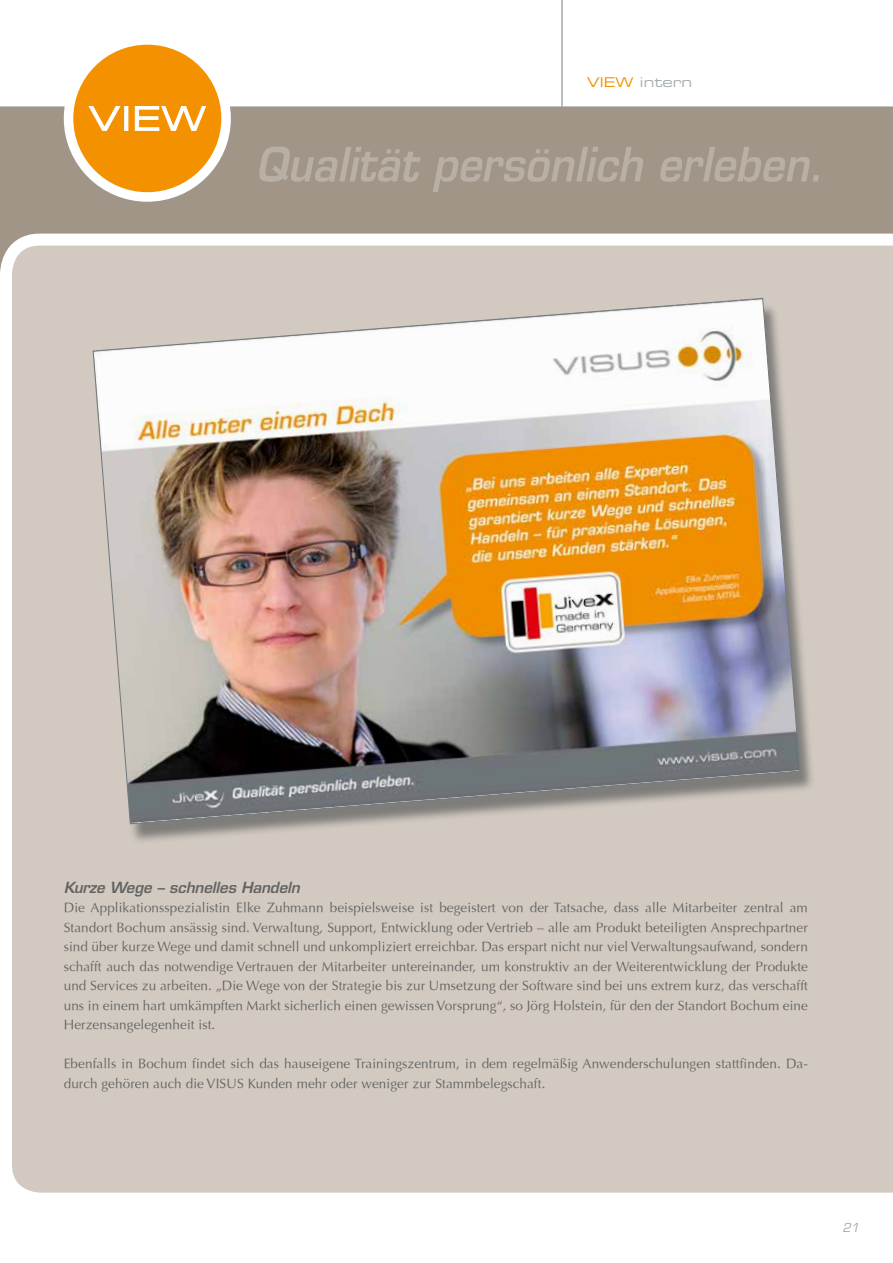
<style>
.page{position:relative;width:893px;height:1263px;background:#fff}
.page>*{position:absolute;margin:0;border:0;box-sizing:border-box;transform-origin:0 0}
.t1{font:italic 600 15px "Eurostile";letter-spacing:-.005em;color:#636362}
.t2{font:13.5px/19.5px "Optima";letter-spacing:.005em;color:#636362;text-align:justify}
.t3{font:13.5px "Eurostile Extended Two";color:#a4aaae}
.t4{font:italic 12px "Eurostile";color:#a4aaae}
.s1{color:#f39100}
</style>
<div class="page">
<hr style="left:0;top:106px;width:893px;height:2px;background:#a4aaae">
<hr style="left:561px;top:0;width:2px;height:107px;background:#a4aaae">
<div style="left:0;top:108px;width:893px;height:244px;background:#a19588"></div>
<div style="left:0;top:234px;width:893px;height:959px;background:#d2cac1"></div>
<div style="left:92px;top:303px;width:723px;height:542px;background:#636362;opacity:.75"></div>
<img style="left:92px;top:297px;width:709px;height:528px">
<svg style="left:259px;top:147px;width:560px;height:45px"></svg>
<div style="left:69px;top:40px;width:157px;height:157px;background:#f39100;border-radius:50%"></div>
<div style="left:64px;top:35px;width:167px;height:167px;border:10px solid #fff;border-radius:50%"></div>
<svg style="left:89px;top:106px;width:117px;height:25px"></svg>
<p class="t3" style="left:587px;top:73px;width:107px"><span class="s1">VIEW</span> intern</p>
<p class="t1" style="left:64px;top:878px;width:238px">Kurze Wege – schnelles Handeln</p>
<p class="t2" style="left:64px;top:898px;width:746px">Die Applikationsspezialistin Elke Zuhmann beispielsweise ist begeistert von der Tatsache, dass alle Mitarbeiter zentral am Standort Bochum ansässig sind. Verwaltung, Support, Entwicklung oder Vertrieb – alle am Produkt beteiligten Ansprechpartner sind über kurze Wege und damit schnell und unkompliziert erreichbar. Das erspart nicht nur viel Verwaltungsaufwand, sondern schafft auch das notwendige Vertrauen der Mitarbeiter untereinander, um konstruktiv an der Weiterentwicklung der Produkte und Services zu arbeiten. „Die Wege von der Strategie bis zur Umsetzung der Software sind bei uns extrem kurz, das verschafft uns in einem hart umkämpften Markt sicherlich einen gewissen Vorsprung“, so Jörg Holstein, für den der Standort Bochum eine Herzensangelegenheit ist.</p>
<p class="t2" style="left:64px;top:1054px;width:746px">Ebenfalls in Bochum findet sich das hauseigene Trainingszentrum, in dem regelmäßig Anwenderschulungen stattfinden. Da&shy;durch gehören auch die VISUS Kunden mehr oder weniger zur Stammbelegschaft.</p>
<p class="t4" style="left:842px;top:1220px;width:18px">21</p>
</div>
